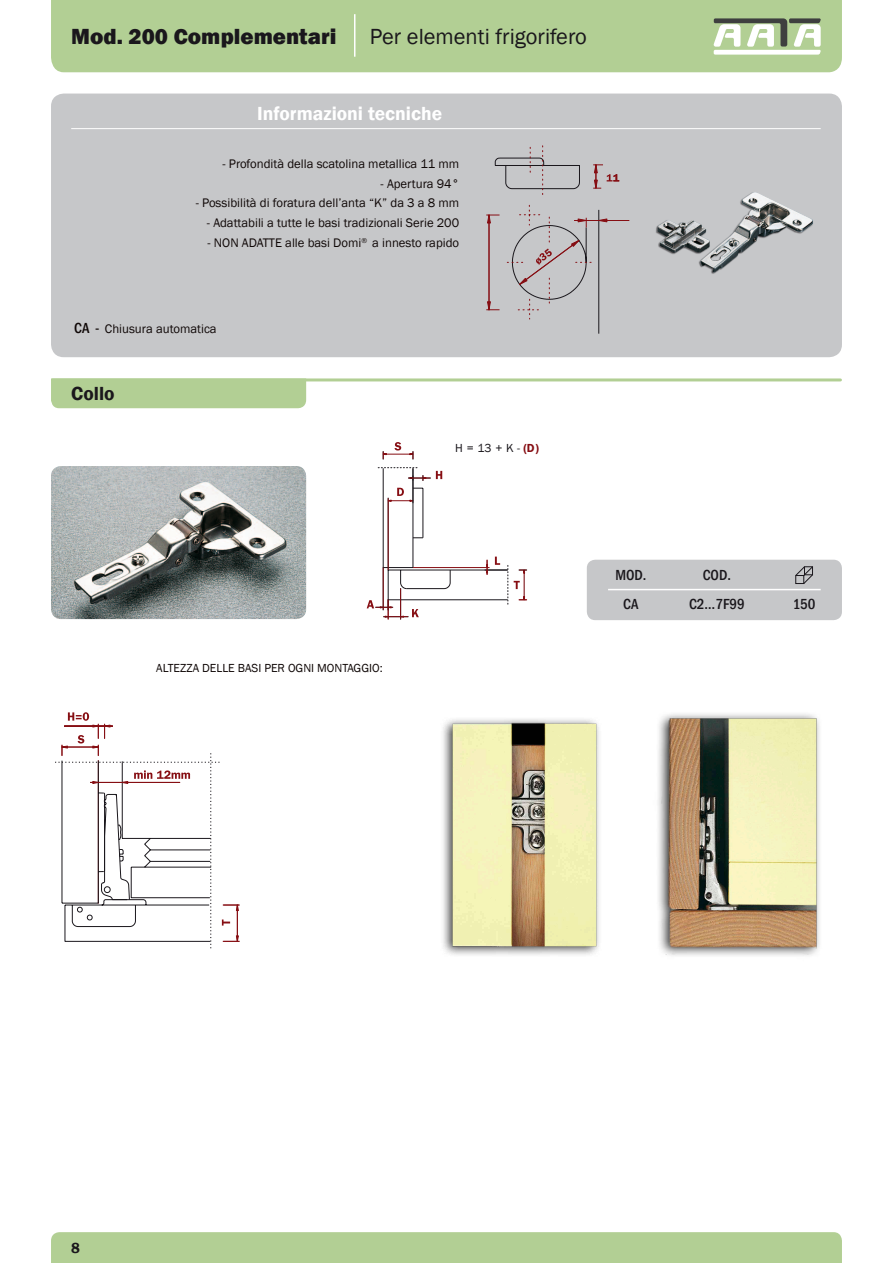
<style>
.page{position:relative;width:893px;height:1263px;background:#fff}
.page>*{position:absolute;margin:0;border:0;box-sizing:border-box;transform-origin:0 0}
.t1{font:22.5px "Franklin Gothic";color:#1a171c}
.t2{font:800 22.5px "Franklin Gothic";color:#1a171c}
.t3{font:600 19.5px "Franklin Gothic";color:#fff}
.t4{font:600 19.5px "Franklin Gothic";color:#1a171c}
.t5{font:500 condensed 15px "Franklin Gothic";color:#1a171c}
.t6{font:600 15px "Franklin Gothic";color:#1a171c}
.t7{font:12.75px "Franklin Gothic";color:#0f0706}
.t8{font:12px "Franklin Gothic";color:#0f0706}
.t9{font:12px "Franklin Gothic";color:#1a171c}
.s1{font-weight:500;font-stretch:condensed;font-size:15px}
.s2{font-weight:600;color:#860e13}
</style>
<div class="page">
<div style="left:51px;top:0;width:791px;height:72px;background:#b2cf94"></div>
<div style="left:51px;top:1232px;width:791px;height:31px;background:#b2cf94"></div>
<svg style="left:714px;top:18px;width:107px;height:37px"></svg>
<hr style="left:354px;top:14px;width:1px;height:43px;background:#fff">
<div style="left:51px;top:94px;width:791px;height:263px;background:#c6c7c9;border-radius:13px"></div>
<div style="left:587px;top:560px;width:255px;height:60px;background:#c6c7c9;border-radius:9px"></div>
<svg style="left:795px;top:566px;width:18px;height:18px"></svg>
<hr style="left:608px;top:589px;width:213px;height:1px;background:#fff">
<hr style="left:71px;top:128px;width:750px;height:1px;background:#fff">
<hr style="left:53px;top:378px;width:787px;height:3px;background:#b2cf94">
<div style="left:51px;top:378px;width:255px;height:30px;background:#b2cf94"></div>
<hr style="left:574px;top:220px;width:55px;height:1px;background:#860e13">
<svg style="left:486px;top:146px;width:133px;height:188px"></svg>
<img style="left:656px;top:128px;width:165px;height:146px">
<img style="left:51px;top:466px;width:255px;height:153px">
<svg style="left:382px;top:442px;width:32px;height:17px"></svg>
<svg style="left:514px;top:569px;width:13px;height:32px"></svg>
<svg style="left:367px;top:467px;width:141px;height:152px"></svg>
<svg style="left:55px;top:712px;width:184px;height:236px"></svg>
<img style="left:658px;top:714px;width:162px;height:242px">
<img style="left:443px;top:719px;width:156px;height:236px">
<h1 class="t2" style="left:71px;top:22px;width:267px">Mod. 200 Complementari</h1>
<h1 class="t1" style="left:370px;top:23px;width:218px">Per elementi frigorifero</h1>
<h2 class="t3" style="left:257px;top:101px;width:187px">Informazioni tecniche</h2>
<p class="t7" style="left:223px;top:156px;width:238px">- Profondità della scatolina metallica 11 mm</p>
<p class="t7" style="left:381px;top:175px;width:80px">- Apertura 94°</p>
<p class="t7" style="left:196px;top:195px;width:265px">- Possibilità di foratura dell’anta “K” da 3 a 8 mm</p>
<p class="t7" style="left:207px;top:215px;width:254px">- Adattabili a tutte le basi tradizionali Serie 200</p>
<p class="t7" style="left:208px;top:235px;width:253px">- NON ADATTE alle basi Domi<sup>®</sup> a innesto rapido</p>
<p class="t7" style="left:74px;top:320px;width:144px"><span class="s1">CA -</span> Chiusura automatica</p>
<h2 class="t4" style="left:71px;top:382px;width:45px">Collo</h2>
<p class="t9" style="left:455px;top:441px;width:85px">H = 13 + K - <span class="s2">(D)</span></p>
<p class="t8" style="left:156px;top:660px;width:54px">Altezza delle</p>
<p class="t8" style="left:238px;top:660px;width:88px">basi per ogni monta</p>
<p class="t8" style="left:354px;top:660px;width:31px">ggio:</p>
<p class="t5" style="left:615px;top:565px;width:33px">MOD.</p>
<p class="t5" style="left:703px;top:565px;width:30px">COD.</p>
<p class="t5" style="left:623px;top:594px;width:17px">CA</p>
<p class="t5" style="left:689px;top:594px;width:57px">C2…7F99</p>
<p class="t5" style="left:793px;top:594px;width:24px">150</p>
<p class="t6" style="left:71px;top:1238px;width:10px">8</p>
</div>
